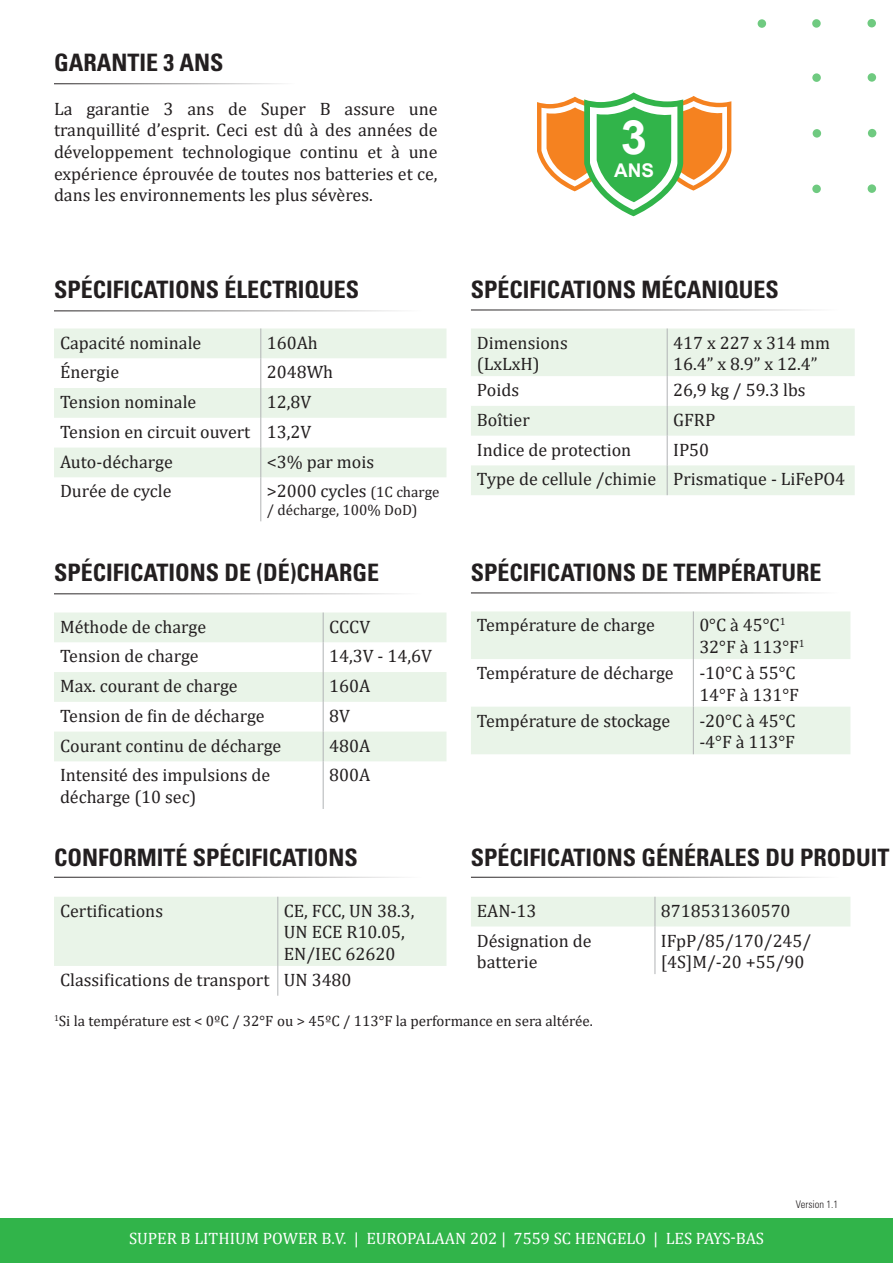
<style>
.page{position:relative;width:893px;height:1263px;background:#fff}
.page>*{position:absolute;margin:0;border:0;box-sizing:border-box;transform-origin:0 0}
.t1{font:700 47.25px "Arial";color:#fff}
.t2{font:700 condensed 24px "Univers LT Std";color:#231f20}
.t3{font:700 18.9px "Arial";color:#fff}
.t4{font:18px/21.6px "Cambria";color:#231f20}
.t5{font:16.5px "Cambria";color:#fff}
.t6{font:15px "Cambria";color:#231f20}
.Text{font:300 condensed 10.5px "Univers LT Std";color:#231f20}
.s1{font-size:15px}
</style>
<div class="page">
<svg style="left:758px;top:19px;width:8px;height:9px"></svg>
<svg style="left:812px;top:19px;width:9px;height:9px"></svg>
<svg style="left:812px;top:73px;width:9px;height:9px"></svg>
<svg style="left:813px;top:129px;width:8px;height:9px"></svg>
<svg style="left:812px;top:185px;width:9px;height:8px"></svg>
<svg style="left:867px;top:19px;width:9px;height:8px"></svg>
<svg style="left:868px;top:73px;width:8px;height:9px"></svg>
<div style="left:868px;top:129px;width:8px;height:8px;background:#6fca80;border-radius:50%"></div>
<svg style="left:868px;top:184px;width:8px;height:9px"></svg>
<div style="left:0;top:1218px;width:893px;height:45px;background:#31b44a"></div>
<hr style="left:54px;top:310px;width:368px;height:1px;background:#231f20">
<hr style="left:54px;top:593px;width:368px;height:1px;background:#231f20">
<hr style="left:54px;top:877px;width:368px;height:1px;background:#231f20">
<hr style="left:471px;top:877px;width:368px;height:1px;background:#231f20">
<hr style="left:471px;top:309px;width:368px;height:1px;background:#231f20">
<hr style="left:471px;top:592px;width:368px;height:1px;background:#231f20">
<svg style="left:54px;top:328px;width:392px;height:149px;fill:#e9f4e8"></svg>
<hr style="left:260px;top:328px;width:1px;height:30px;background:#b1b3b5">
<hr style="left:260px;top:358px;width:1px;height:30px;background:#b1b3b5">
<hr style="left:260px;top:388px;width:1px;height:30px;background:#b1b3b5">
<hr style="left:260px;top:418px;width:1px;height:30px;background:#b1b3b5">
<svg style="left:260px;top:448px;width:1px;height:29px"></svg>
<hr style="left:260px;top:477px;width:1px;height:44px;background:#b1b3b5">
<svg style="left:54px;top:612px;width:392px;height:149px;fill:#e9f4e8"></svg>
<hr style="left:323px;top:612px;width:1px;height:30px;background:#b1b3b5">
<hr style="left:323px;top:642px;width:1px;height:30px;background:#b1b3b5">
<hr style="left:323px;top:672px;width:1px;height:30px;background:#b1b3b5">
<hr style="left:323px;top:702px;width:1px;height:30px;background:#b1b3b5">
<svg style="left:323px;top:732px;width:1px;height:29px"></svg>
<hr style="left:323px;top:761px;width:1px;height:48px;background:#b1b3b5">
<svg style="left:471px;top:328px;width:384px;height:167px;fill:#e9f4e8"></svg>
<hr style="left:667px;top:328px;width:1px;height:48px;background:#b1b3b5">
<hr style="left:667px;top:376px;width:1px;height:30px;background:#b1b3b5">
<hr style="left:667px;top:406px;width:1px;height:30px;background:#b1b3b5">
<svg style="left:667px;top:436px;width:1px;height:29px"></svg>
<hr style="left:667px;top:465px;width:1px;height:30px;background:#b1b3b5">
<svg style="left:471px;top:611px;width:379px;height:143px;fill:#e9f4e8"></svg>
<hr style="left:693px;top:611px;width:1px;height:48px;background:#b1b3b5">
<hr style="left:693px;top:659px;width:1px;height:48px;background:#b1b3b5">
<hr style="left:693px;top:707px;width:1px;height:47px;background:#b1b3b5">
<div style="left:54px;top:897px;width:392px;height:69px;background:#e9f4e8"></div>
<hr style="left:277px;top:897px;width:1px;height:69px;background:#b1b3b5">
<hr style="left:277px;top:966px;width:1px;height:30px;background:#b1b3b5">
<div style="left:471px;top:897px;width:379px;height:29px;background:#e9f4e8"></div>
<hr style="left:654px;top:926px;width:1px;height:48px;background:#b1b3b5">
<hr style="left:54px;top:83px;width:242px;height:1px;background:#231f20">
<svg style="left:537px;top:92px;width:194px;height:124px"></svg>
<p class="t2" style="left:54px;top:48px;width:171px">GARANTIE 3 ANS</p>
<p class="t4" style="left:54px;top:98px;width:385px;text-align:justify">La garantie 3 ans de Super B assure une tranquillité d’esprit. Ceci est dû à des années de développement technologique continu et à une expérience éprouvée de toutes nos batteries et ce, dans les environnements les plus sévères.</p>
<p class="t2" style="left:54px;top:275px;width:307px">SPÉCIFICATIONS ÉLECTRIQUES</p>
<p class="t4" style="left:60px;top:331px;width:143px">Capacité nominale</p>
<p class="t4" style="left:267px;top:331px;width:53px">160Ah</p>
<p class="t4" style="left:60px;top:361px;width:61px">Énergie</p>
<p class="t4" style="left:267px;top:361px;width:68px">2048Wh</p>
<p class="t4" style="left:60px;top:391px;width:138px">Tension nominale</p>
<p class="t4" style="left:267px;top:391px;width:46px">12,8V</p>
<p class="t4" style="left:60px;top:421px;width:192px">Tension en circuit ouvert</p>
<p class="t4" style="left:267px;top:421px;width:46px">13,2V</p>
<p class="t4" style="left:60px;top:451px;width:114px">Auto-décharge</p>
<p class="t4" style="left:267px;top:451px;width:109px">&lt;3% par mois</p>
<p class="t4" style="left:60px;top:480px;width:113px">Durée de cycle</p>
<p class="t4" style="left:267px;top:480px;width:174px">&gt;2000 cycles <span class="s1">(1C charge</span></p>
<p class="t6" style="left:267px;top:501px;width:152px">/ décharge, 100% DoD)</p>
<p class="t2" style="left:54px;top:558px;width:327px">SPÉCIFICATIONS DE (DÉ)CHARGE</p>
<p class="t4" style="left:60px;top:615px;width:148px">Méthode de charge</p>
<p class="t4" style="left:329px;top:615px;width:43px">CCCV</p>
<p class="t4" style="left:60px;top:645px;width:140px">Tension de charge</p>
<p class="t4" style="left:329px;top:645px;width:104px">14,3V - 14,6V</p>
<p class="t4" style="left:60px;top:675px;width:179px">Max. courant de charge</p>
<p class="t4" style="left:329px;top:675px;width:43px">160A</p>
<p class="t4" style="left:60px;top:705px;width:206px">Tension de fin de décharge</p>
<p class="t4" style="left:329px;top:705px;width:22px">8V</p>
<p class="t4" style="left:60px;top:734px;width:223px">Courant continu de décharge</p>
<p class="t4" style="left:329px;top:734px;width:43px">480A</p>
<p class="t4" style="left:60px;top:764px;width:212px">Intensité des impulsions de décharge (10 sec)</p>
<p class="t4" style="left:329px;top:764px;width:43px">800A</p>
<p class="t1" style="left:621px;top:104px;width:28px">3</p>
<p class="t3" style="left:614px;top:157px;width:41px">ANS</p>
<p class="t2" style="left:471px;top:275px;width:309px">SPÉCIFICATIONS MÉCANIQUES</p>
<p class="t4" style="left:477px;top:331px;width:92px">Dimensions (LxLxH)</p>
<p class="t4" style="left:673px;top:331px;width:158px">417 x 227 x 314 mm</p>
<p class="t4" style="left:673px;top:353px;width:146px">16.4” x 8.9” x 12.4”</p>
<p class="t4" style="left:477px;top:379px;width:44px">Poids</p>
<p class="t4" style="left:673px;top:379px;width:134px">26,9 kg / 59.3 lbs</p>
<p class="t4" style="left:477px;top:409px;width:54px">Boîtier</p>
<p class="t4" style="left:673px;top:409px;width:44px">GFRP</p>
<p class="t4" style="left:477px;top:439px;width:156px">Indice de protection</p>
<p class="t4" style="left:673px;top:439px;width:37px">IP50</p>
<p class="t4" style="left:477px;top:468px;width:181px">Type de cellule /chimie</p>
<p class="t4" style="left:673px;top:468px;width:174px">Prismatique - LiFePO4</p>
<p class="t2" style="left:471px;top:558px;width:352px">SPÉCIFICATIONS DE TEMPÉRATURE</p>
<p class="t4" style="left:477px;top:614px;width:180px">Température de charge</p>
<p class="t4" style="left:699px;top:614px;width:88px">0°C à 45°C<sup>1</sup></p>
<p class="t4" style="left:699px;top:636px;width:107px">32°F à 113°F<sup>1</sup></p>
<p class="t4" style="left:477px;top:662px;width:198px">Température de décharge</p>
<p class="t4" style="left:699px;top:662px;width:98px">-10°C à 55°C</p>
<p class="t4" style="left:699px;top:684px;width:101px">14°F à 131°F</p>
<p class="t4" style="left:477px;top:710px;width:195px">Température de stockage</p>
<p class="t4" style="left:699px;top:710px;width:98px">-20°C à 45°C</p>
<p class="t4" style="left:699px;top:731px;width:97px">-4°F à 113°F</p>
<p class="t2" style="left:54px;top:842px;width:305px">CONFORMITÉ SPÉCIFICATIONS</p>
<p class="t2" style="left:471px;top:842px;width:420px">SPÉCIFICATIONS GÉNÉRALES DU PRODUIT</p>
<p class="t4" style="left:60px;top:900px;width:105px">Certifications</p>
<p class="t4" style="left:284px;top:900px;width:132px">CE, FCC, UN 38.3,<br>UN ECE R10.05,</p>
<p class="t4" style="left:284px;top:943px;width:113px">EN/IEC 62620</p>
<p class="t4" style="left:60px;top:969px;width:211px">Classifications de transport</p>
<p class="t4" style="left:284px;top:969px;width:69px">UN 3480</p>
<p class="t4" style="left:477px;top:900px;width:61px">EAN-13</p>
<p class="t4" style="left:661px;top:900px;width:131px">8718531360570</p>
<p class="t4" style="left:477px;top:929px;width:116px">Désignation de</p>
<p class="t4" style="left:477px;top:951px;width:62px">batterie</p>
<p class="t4" style="left:661px;top:929px;width:152px">IFpP/85/170/245/</p>
<p class="t4" style="left:661px;top:951px;width:145px">[4S]M/-20 +55/90</p>
<p class="t6" style="left:54px;top:1012px;width:540px"><sup>1</sup>Si la température est &lt; 0ºC / 32°F ou &gt; 45ºC / 113°F la performance en sera altérée.</p>
<p class="t5" style="left:129px;top:1228px;width:636px">SUPER B LITHIUM POWER B.V. | EUROPALAAN 202 | 7559 SC HENGELO | LES PAYS-BAS</p>
<p class="Text" style="left:796px;top:1197px;width:44px">Version 1.1</p>
</div>
